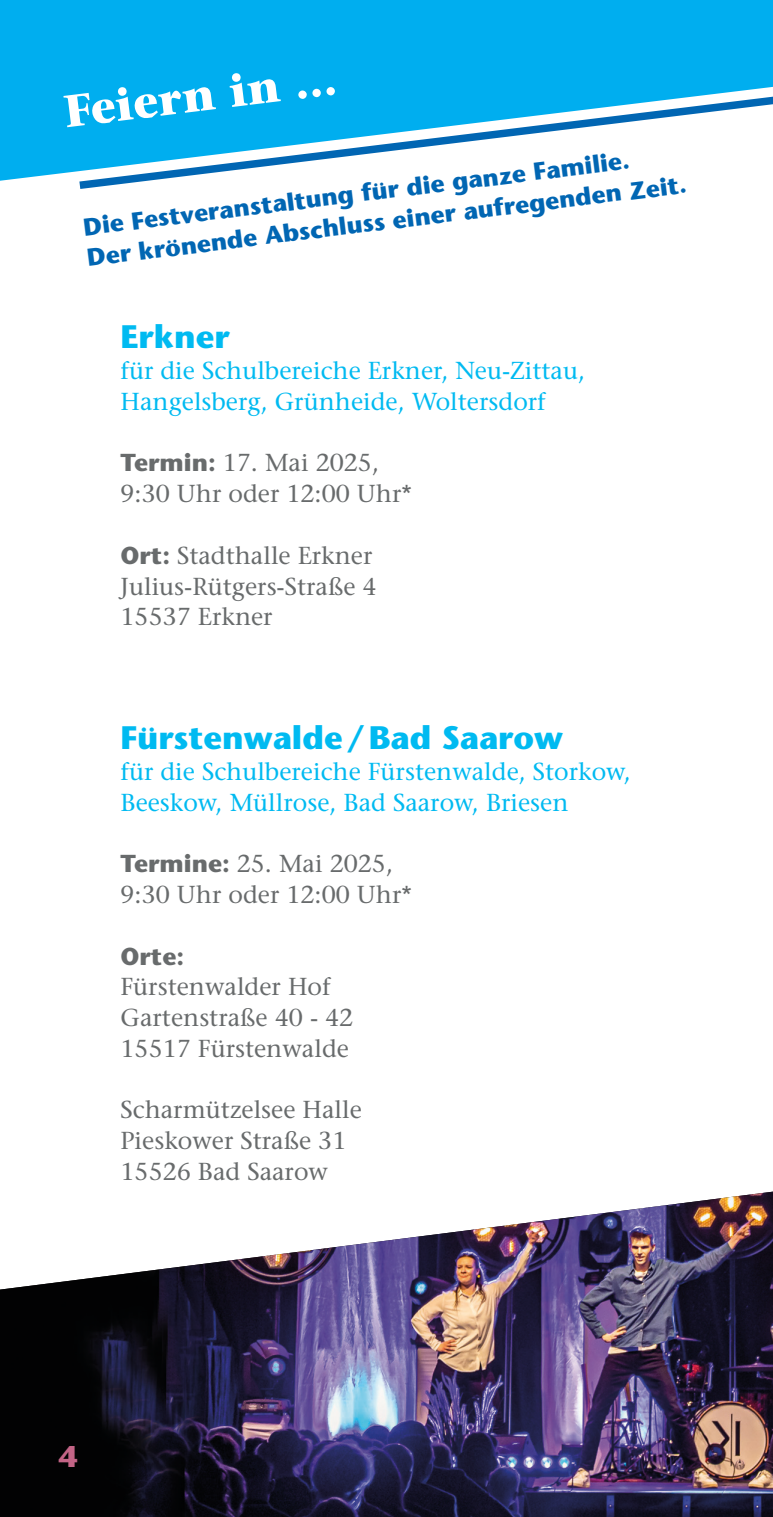
<style>
.page{position:relative;width:773px;height:1517px;background:#fff}
.page>*{position:absolute;margin:0;border:0;box-sizing:border-box;transform-origin:0 0}
.t1{font:700 45px "Stone Serif";color:#fff}
.t2{font:700 32.5px "Stone Sans";color:#00baf1}
.t3{font:700 30px "Stone Sans";color:#c36486}
.t4{font:24.5px/30.8px "Stone Serif";color:#686b6c}
.t5{font:24.5px/30.8px "Stone Serif";color:#00baf1}
.t6{font:700 24.5px/30.8px "Stone Sans";color:#0166b3}
.t7{font:700 24.5px "Stone Sans";color:#686b6c}
.s1{font-family:"Stone Sans";font-weight:700}
</style>
<div class="page">
<img style="left:0;top:1191px;width:772px;height:326px">
<svg style="left:0;top:0;width:772px;height:181px;fill:#00aeef"></svg>
<h1 class="t1" style="left:60px;top:83px;width:276px;rotate:-7deg">Feiern in ...</h1>
<p class="t6" style="left:81px;top:211px;width:605px;rotate:-7deg">Die Festveranstaltung für die ganze Familie.<br>Der krönende Abschluss einer aufregenden Zeit.</p>
<h2 class="t2" style="left:120px;top:316px;width:110px">Erkner</h2>
<p class="t5" style="left:120px;top:355px;width:466px">für die Schulbereiche Erkner, Neu-Zittau,<br>Hangelsberg, Grünheide, Woltersdorf</p>
<p class="t4" style="left:120px;top:447px;width:293px"><span class="s1">Termin:</span> 17. Mai 2025,<br>9:30 Uhr oder 12:00 Uhr*</p>
<p class="t4" style="left:120px;top:539px;width:257px"><span class="s1">Ort:</span> Stadthalle Erkner<br>Julius-Rütgers-Straße 4<br>15537 Erkner</p>
<h2 class="t2" style="left:120px;top:717px;width:444px">Fürstenwalde / Bad Saarow</h2>
<p class="t5" style="left:120px;top:756px;width:512px">für die Schulbereiche Fürstenwalde, Storkow,<br>Beeskow, Müllrose, Bad Saarow, Briesen</p>
<p class="t4" style="left:120px;top:848px;width:293px"><span class="s1">Termine:</span> 25. Mai 2025,<br>9:30 Uhr oder 12:00 Uhr*</p>
<p class="t7" style="left:120px;top:940px;width:65px">Orte:</p>
<p class="t4" style="left:120px;top:971px;width:234px">Fürstenwalder Hof<br>Gartenstraße 40 - 42<br>15517 Fürstenwalde</p>
<p class="t4" style="left:120px;top:1094px;width:243px">Scharmützelsee Halle<br>Pieskower Straße 31<br>15526 Bad Saarow</p>
<p class="t3" style="left:59px;top:1437px;width:20px">4</p>
</div>
